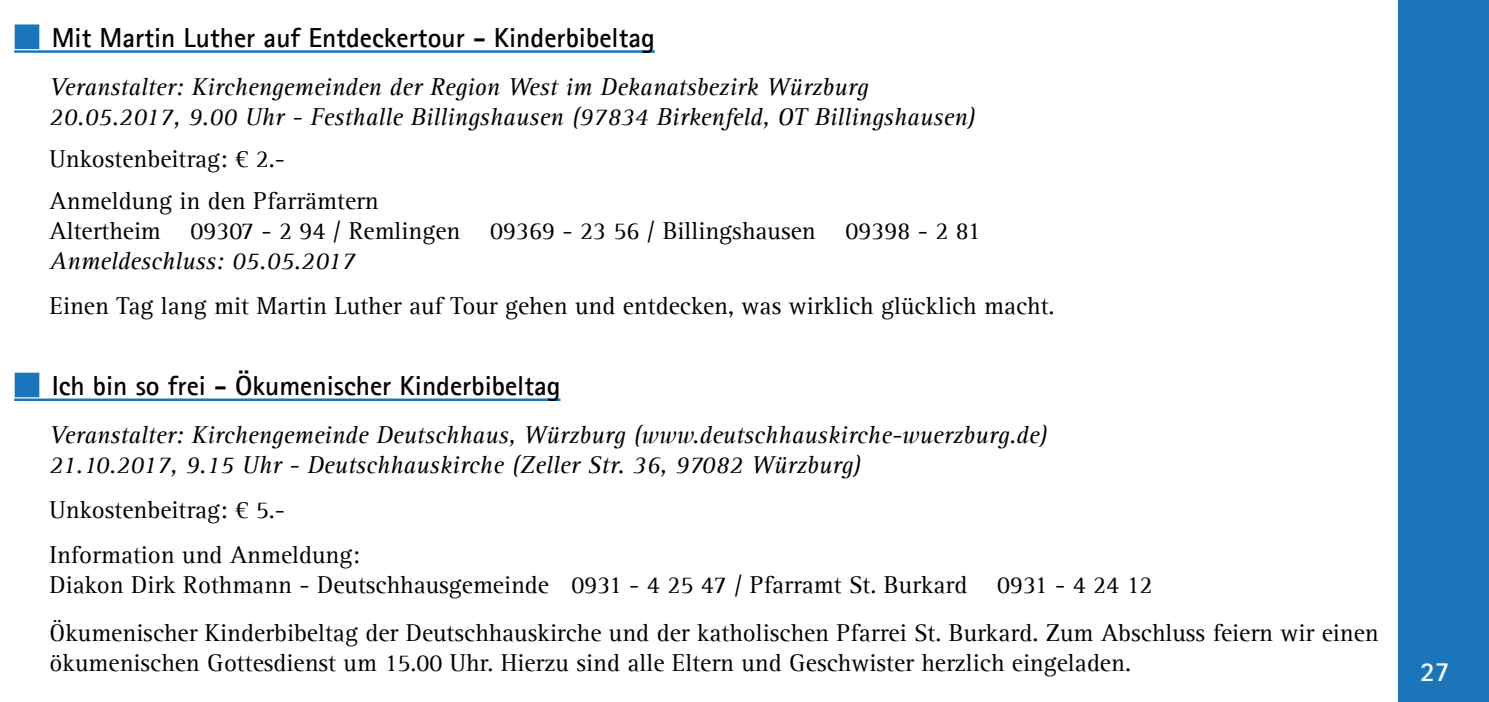
<style>
.page{position:relative;width:1489px;height:702px;background:#fff}
.page>*{position:absolute;margin:0;border:0;box-sizing:border-box;transform-origin:0 0}
.t1{font:700 27.5px "Agfa Rotis Sans Serif";color:#000}
.t2{font:700 27.5px "Agfa Rotis Sans Serif";color:#fff}
.t3{font:25px/42px "Agfa Rotis Serif";color:#000}
.t4{font:italic 25px/30px "Agfa Rotis Serif";color:#000}
.s1{font-family:"Arial";font-size:42.5px;color:#1a75bb}
</style>
<div class="page">
<div style="left:1398px;top:0;width:90px;height:702px;background:#1a75bb"></div>
<hr style="left:14px;top:50px;width:640px;height:3px;background:#1a75bb">
<hr style="left:14px;top:398px;width:546px;height:3px;background:#1a75bb">
<div style="left:15px;top:24px;width:24px;height:25px;border:5px solid #1a75bb"></div>
<div style="left:15px;top:372px;width:24px;height:25px;border:5px solid #1a75bb"></div>
<p class="t1" style="left:14px;top:20px;width:642px"><span class="s1">■</span> Mit Martin Luther auf Entdeckertour - Kinderbibeltag</p>
<p class="t4" style="left:50px;top:72px;width:927px">Veranstalter: Kirchengemeinden der Region West im Dekanatsbezirk Würzburg<br>20.05.2017, 9.00 Uhr - Festhalle Billingshausen (97834 Birkenfeld, OT Billingshausen)</p>
<p class="t3" style="left:50px;top:138px;width:331px">Unkostenbeitrag: € 2.-<br>Anmeldung in den Pfarrämtern</p>
<p class="t3" style="left:50px;top:210px;width:932px">Altertheim 09307 - 2 94 / Remlingen 09369 - 23 56 / Billingshausen 09398 - 2 81</p>
<p class="t4" style="left:50px;top:246px;width:307px">Anmeldeschluss: 05.05.2017</p>
<p class="t3" style="left:50px;top:285px;width:1006px">Einen Tag lang mit Martin Luther auf Tour gehen und entdecken, was wirklich glücklich macht.</p>
<p class="t1" style="left:14px;top:368px;width:548px"><span class="s1">■</span> Ich bin so frei - Ökumenischer Kinderbibeltag</p>
<p class="t4" style="left:50px;top:420px;width:999px">Veranstalter: Kirchengemeinde Deutschhaus, Würzburg (www.deutschhauskirche-wuerzburg.de)<br>21.10.2017, 9.15 Uhr - Deutschhauskirche (Zeller Str. 36, 97082 Würzburg)</p>
<p class="t3" style="left:50px;top:487px;width:312px;line-height:45px">Unkostenbeitrag: € 5.-<br>Information und Anmeldung:</p>
<p class="t3" style="left:50px;top:561px;width:1330px;line-height:48px">Diakon Dirk Rothmann - Deutschhausgemeinde 0931 - 4 25 47 / Pfarramt St. Burkard 0931 - 4 24 12<br>Ökumenischer Kinderbibeltag der Deutschhauskirche und der katholischen Pfarrei St. Burkard. Zum Abschluss feiern wir einen</p>
<p class="t3" style="left:50px;top:642px;width:1082px">ökumenischen Gottesdienst um 15.00 Uhr. Hierzu sind alle Eltern und Geschwister herzlich eingeladen.</p>
<p class="t2" style="left:1419px;top:654px;width:31px">27</p>
</div>
